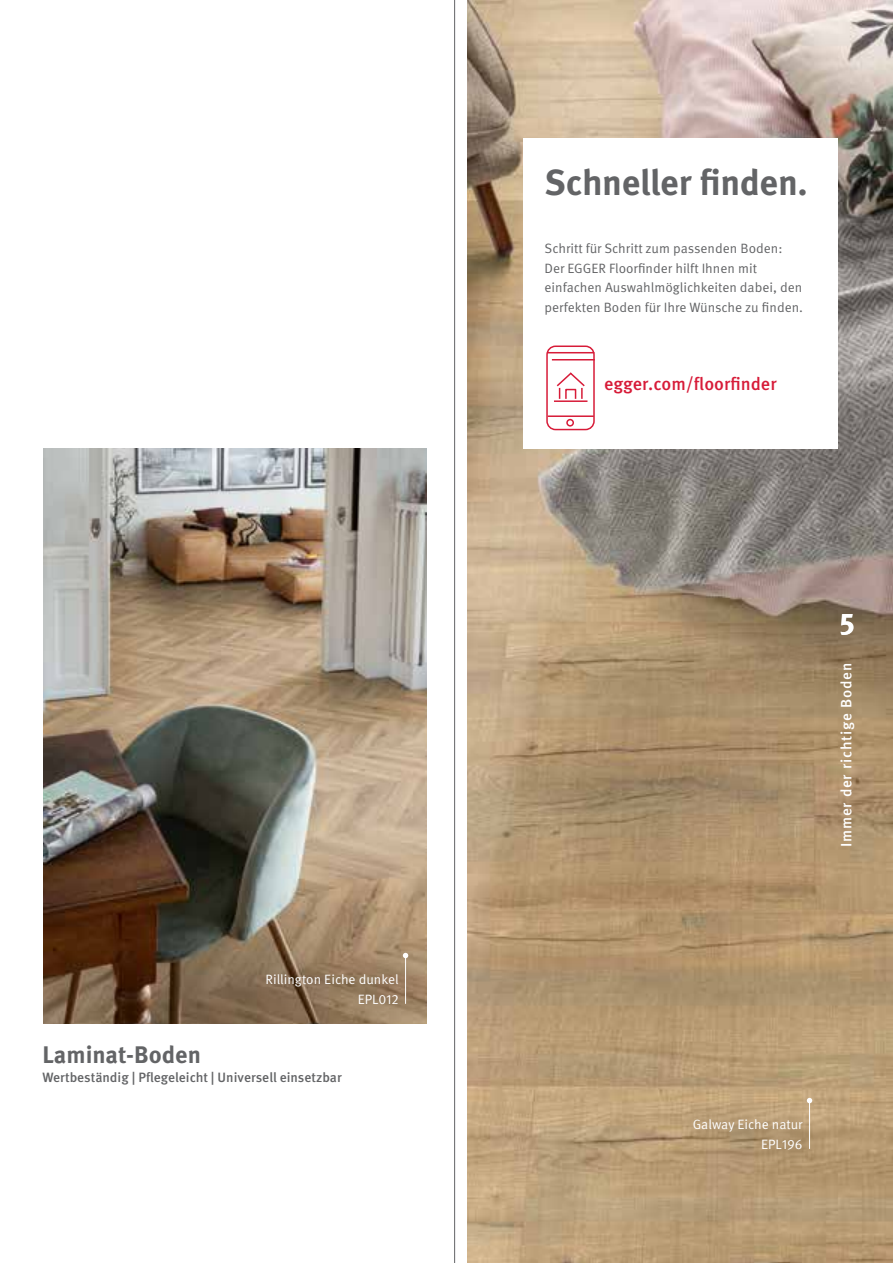
<style>
.page{position:relative;width:893px;height:1263px;background:#fff}
.page>*{position:absolute;margin:0;border:0;box-sizing:border-box;transform-origin:0 0}
.t1{font:700 36px "Meta Pro";letter-spacing:-.01em;color:#636466}
.t2{font:700 30px "Meta Pro";color:#fff}
.t3{font:700 24px "Meta Pro";color:#636466}
.t4{font:500 18px "Meta Pro";color:#d71b38}
.t5{font:500 15px "Meta Pro";letter-spacing:.05em;color:#fff}
.t6{font:13.5px/19.5px "Meta Pro";color:#636466}
.t7{font:13.5px/19.5px "Meta Pro";color:#fff;text-align:right}
.t8{font:500 13.5px "Meta Pro";color:#636466}
</style>
<div class="page">
<img style="left:468px;top:0;width:425px;height:1263px">
<img style="left:43px;top:448px;width:383px;height:576px">
<div style="left:523px;top:138px;width:315px;height:310px;background:#fff"></div>
<div style="left:546px;top:345px;width:49px;height:85px;border:2px solid #d71b38;border-radius:9px"></div>
<hr style="left:552px;top:359px;width:43px;height:1px;background:#d71b38">
<div style="left:566px;top:419px;width:8px;height:8px;border:2px solid #d71b38;border-radius:50%"></div>
<hr style="left:548px;top:352px;width:46px;height:1px;background:#d71b38">
<hr style="left:548px;top:415px;width:45px;height:2px;background:#d71b38">
<svg style="left:556px;top:372px;width:29px;height:26px"></svg>
<hr style="left:555px;top:400px;width:32px;height:2px;background:#d71b38">
<div style="left:672px;top:1098px;width:151px;height:73px;background:#000;opacity:.5"></div>
<hr style="left:809px;top:1100px;width:1px;height:49px;background:#fff">
<svg style="left:807px;top:1098px;width:5px;height:5px"></svg>
<div style="left:245px;top:952px;width:175px;height:74px;background:#000;opacity:.5"></div>
<hr style="left:405px;top:955px;width:1px;height:49px;background:#fff">
<svg style="left:403px;top:953px;width:5px;height:5px"></svg>
<hr style="left:454px;top:0;width:1px;height:1263px;background:#636466">
<p class="t7" style="left:266px;top:970px;width:135px">Rillington Eiche dunkel<br>EPL012</p>
<h3 class="t3" style="left:42px;top:1036px;width:160px">Laminat-Boden</h3>
<p class="t8" style="left:42px;top:1069px;width:301px">Wertbeständig | Pflegeleicht | Universell einsetzbar</p>
<h1 class="t1" style="left:545px;top:154px;width:265px">Schneller finden.</h1>
<p class="t6" style="left:545px;top:239px;width:260px">Schritt für Schritt zum passenden Boden:<br>Der EGGER Floorfinder hilft Ihnen mit einfachen Auswahlmöglichkeiten dabei, den perfekten Boden für Ihre Wünsche zu finden.</p>
<h3 class="t4" style="left:604px;top:372px;width:174px">egger.com/floorfinder</h3>
<h2 class="t2" style="left:840px;top:600px;width:16px">5</h2>
<p class="t5" style="left:837px;top:847px;width:186px;rotate:-90deg">Immer der richtige Boden</p>
<p class="t7" style="left:693px;top:1115px;width:111px">Galway Eiche natur<br>EPL196</p>
</div>
